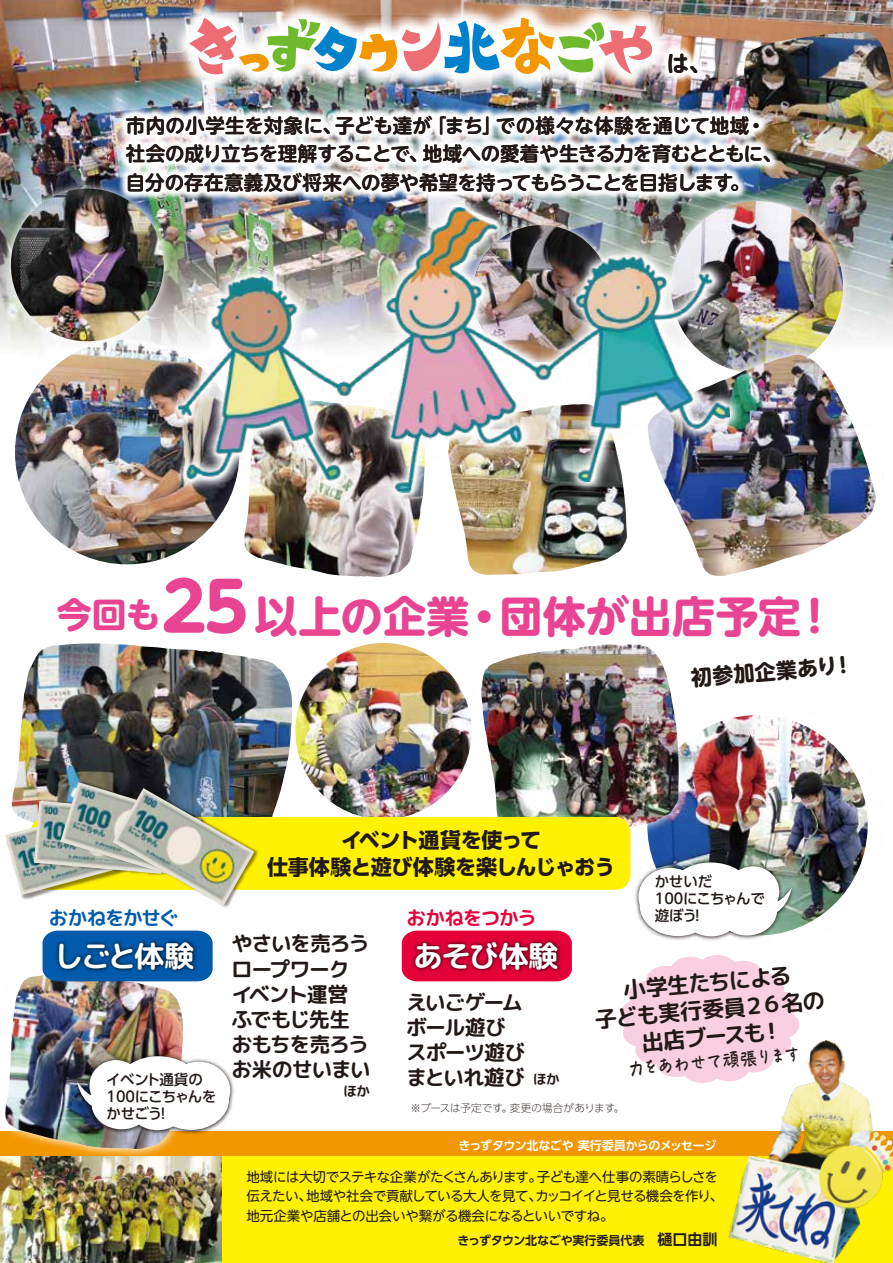
<style>
.page{position:relative;width:893px;height:1263px;background:#fff}
.page>*{position:absolute;margin:0;border:0;box-sizing:border-box;transform-origin:0 0}
.t1{font:700 43.05px "UD Shin M Go Pr 6";letter-spacing:.005em;color:#e84492}
.t2{font:30px "rounded mplus 1 p bold";letter-spacing:-.07em;color:#fff}
.t3{font:22.5px/27px "rounded mplus 1 p bold";color:#221815;text-align:center}
.t4{font:700 22.5px "UD Shin M Go Pr 6 De";color:#221815}
.t5{font:21px/25.2px "rounded mplus 1 p bold";letter-spacing:-.065em;color:#221815}
.t6{font:700 21px/27.5px "PUD Shin Go Pr 6 N";letter-spacing:-.025em;color:#221815;text-align:center}
.t7{font:700 21px "UD Shin M Go Pr 6";color:#221815}
.t8{font:700 19.5px/28.5px "UD Shin M Go Pr 6 De";letter-spacing:-.015em;color:#221815}
.t9{font:19.5px "rounded mplus 1 p bold";letter-spacing:-.055em;color:#005bac}
.t10{font:19.5px "rounded mplus 1 p bold";letter-spacing:-.055em;color:#e60039}
.t11{font:500 18px "P Penpal Std N";color:#221815}
.t12{font:500 14.4px/16.8px "UD Shin Go Pr 6";letter-spacing:-.025em;color:#221815}
.t13{font:13.5px/19.5px "UD Shin M Go Pr 6";letter-spacing:-.04em;color:#221815}
.t14{font:13.5px "rounded mplus 1 p bold";color:#221815}
.t15{font:700 12px "UD Shin Go Pr 6 De";letter-spacing:-.03em;color:#fff}
.t16{font:700 12px "UD Shin Go Pr 6 De";letter-spacing:-.01em;color:#221815}
.t17{font:300 expanded 10.5px "PUD Shin Go Pr 6 N";letter-spacing:.005em;color:#221815}
.s1{font-size:34.8px}
.s2{font-size:67.2px}
.s3{font-size:15px}
</style>
<div class="page">
<img style="left:0;top:0;width:893px;height:424px">
<div style="left:0;top:1131px;width:893px;height:26px;background:#f39700"></div>
<div style="left:0;top:1157px;width:893px;height:106px;background:#fff100"></div>
<img style="left:15px;top:340px;width:224px;height:224px;border-radius:112px">
<img style="left:721px;top:1040px;width:172px;height:223px">
<img style="left:789px;top:188px;width:67px;height:154px">
<img style="left:746px;top:201px;width:102px;height:141px">
<img style="left:295px;top:643px;width:172px;height:174px">
<img style="left:0;top:176px;width:163px;height:177px">
<img style="left:3px;top:188px;width:160px;height:155px">
<img style="left:649px;top:715px;width:219px;height:213px">
<img style="left:467px;top:703px;width:226px;height:144px">
<img style="left:481px;top:644px;width:198px;height:189px">
<img style="left:459px;top:509px;width:168px;height:66px">
<img style="left:744px;top:32px;width:149px;height:146px">
<img style="left:12px;top:643px;width:280px;height:174px">
<img style="left:244px;top:509px;width:177px;height:68px">
<img style="left:0;top:962px;width:195px;height:195px">
<img style="left:5px;top:975px;width:178px;height:174px">
<img style="left:746px;top:342px;width:143px;height:82px">
<img style="left:678px;top:355px;width:198px;height:221px">
<img style="left:163px;top:204px;width:583px;height:305px">
<img style="left:167px;top:204px;width:566px;height:302px">
<img style="left:0;top:1157px;width:222px;height:106px">
<div style="left:31px;top:817px;width:599px;height:73px;background:#fff100;border-radius:15px"></div>
<img style="left:12px;top:800px;width:30px;height:100px">
<img style="left:5px;top:801px;width:107px;height:94px">
<img style="left:34px;top:801px;width:26px;height:73px">
<img style="left:60px;top:780px;width:146px;height:103px">
<img style="left:60px;top:782px;width:141px;height:97px">
<img style="left:113px;top:785px;width:147px;height:122px">
<img style="left:112px;top:788px;width:142px;height:118px">
<img style="left:167px;top:0;width:509px;height:99px">
<img style="left:176px;top:5px;width:489px;height:83px">
<svg style="left:189px;top:18px;width:469px;height:64px"></svg>
<img style="left:657px;top:42px;width:52px;height:45px">
<img style="left:660px;top:46px;width:47px;height:41px">
<img style="left:115px;top:104px;width:674px;height:100px">
<img style="left:119px;top:109px;width:670px;height:94px">
<svg style="left:620px;top:955px;width:180px;height:128px"></svg>
<svg style="left:43px;top:931px;width:170px;height:50px"></svg>
<img style="left:47px;top:934px;width:154px;height:50px">
<svg style="left:402px;top:931px;width:170px;height:48px"></svg>
<img style="left:407px;top:934px;width:158px;height:48px">
<img style="left:71px;top:1050px;width:163px;height:86px">
<svg style="left:77px;top:1056px;width:153px;height:74px"></svg>
<img style="left:635px;top:856px;width:163px;height:85px">
<svg style="left:638px;top:862px;width:154px;height:74px"></svg>
<h3 class="t4" style="left:666px;top:45px;width:46px">は、</h3>
<h3 class="t8" style="left:126px;top:110px;width:657px">市内の小学生を対象に、子ども達が「まち」での様々な体験を通じて地域・社会の成り立ちを理解することで、地域への愛着や生きる力を育むとともに、自分の存在意義及び将来への夢や希望を持ってもらうことを目指します。</h3>
<h1 class="t1" style="left:57px;top:579px;width:781px"><span class="s1">今回も</span><span class="s2">２５</span>以上の企業・団体が出店予定！</h1>
<h3 class="t7" style="left:690px;top:660px;width:164px;rotate:-5deg">初参加企業あり！</h3>
<h3 class="t6" style="left:267px;top:827px;width:350px">イベント通貨を使って<br>仕事体験と遊び体験を楽しんじゃおう</h3>
<p class="t12" style="left:655px;top:873px;width:112px">かせいだ<br>100にこちゃんで遊ぼう！</p>
<h3 class="t9" style="left:49px;top:904px;width:131px">おかねをかせぐ</h3>
<h3 class="t10" style="left:406px;top:904px;width:132px">おかねをつかう</h3>
<h2 class="t2" style="left:413px;top:934px;width:147px">あそび体験</h2>
<h3 class="t5" style="left:232px;top:931px;width:141px">やさいを売ろうロープワークイベント運営ふでもじ先生おもちを売ろうお米のせいまい</h3>
<p class="t14" style="left:343px;top:1081px;width:28px">ほか</p>
<h2 class="t2" style="left:54px;top:934px;width:142px">しごと体験</h2>
<h3 class="t3" style="left:591px;top:979px;width:232px;rotate:-5deg">小学生たちによる<br>子ども実行委員２６名の出店ブースも！</h3>
<h3 class="t5" style="left:406px;top:989px;width:121px">えいごゲームボール遊びスポーツ遊び</h3>
<h3 class="t11" style="left:626px;top:1056px;width:176px;rotate:-5deg">力をあわせて頑張ります</h3>
<p class="t12" style="left:106px;top:1071px;width:98px">イベント通貨の</p>
<h3 class="t5" style="left:406px;top:1065px;width:121px">まといれ遊び</h3>
<p class="t12" style="left:106px;top:1088px;width:112px">100にこちゃんをかせごう！</p>
<p class="t14" style="left:533px;top:1069px;width:28px">ほか</p>
<p class="t17" style="left:410px;top:1100px;width:215px">※ブースは予定です。変更の場合があります。</p>
<p class="t15" style="left:459px;top:1135px;width:259px">きっずタウン北なごや 実行委員からのメッセージ</p>
<p class="t13" style="left:246px;top:1166px;width:478px">地域には大切でステキな企業がたくさんあります。子ども達へ仕事の素晴らしさを伝えたい、地域や社会で貢献している大人を見て、カッコイイと見せる機会を作り、地元企業や店舗との出会いや繋がる機会になるといいですね。</p>
<p class="t16" style="left:457px;top:1230px;width:261px">きっずタウン北なごや実行委員代表 <span class="s3">樋口由訓</span></p>
</div>
